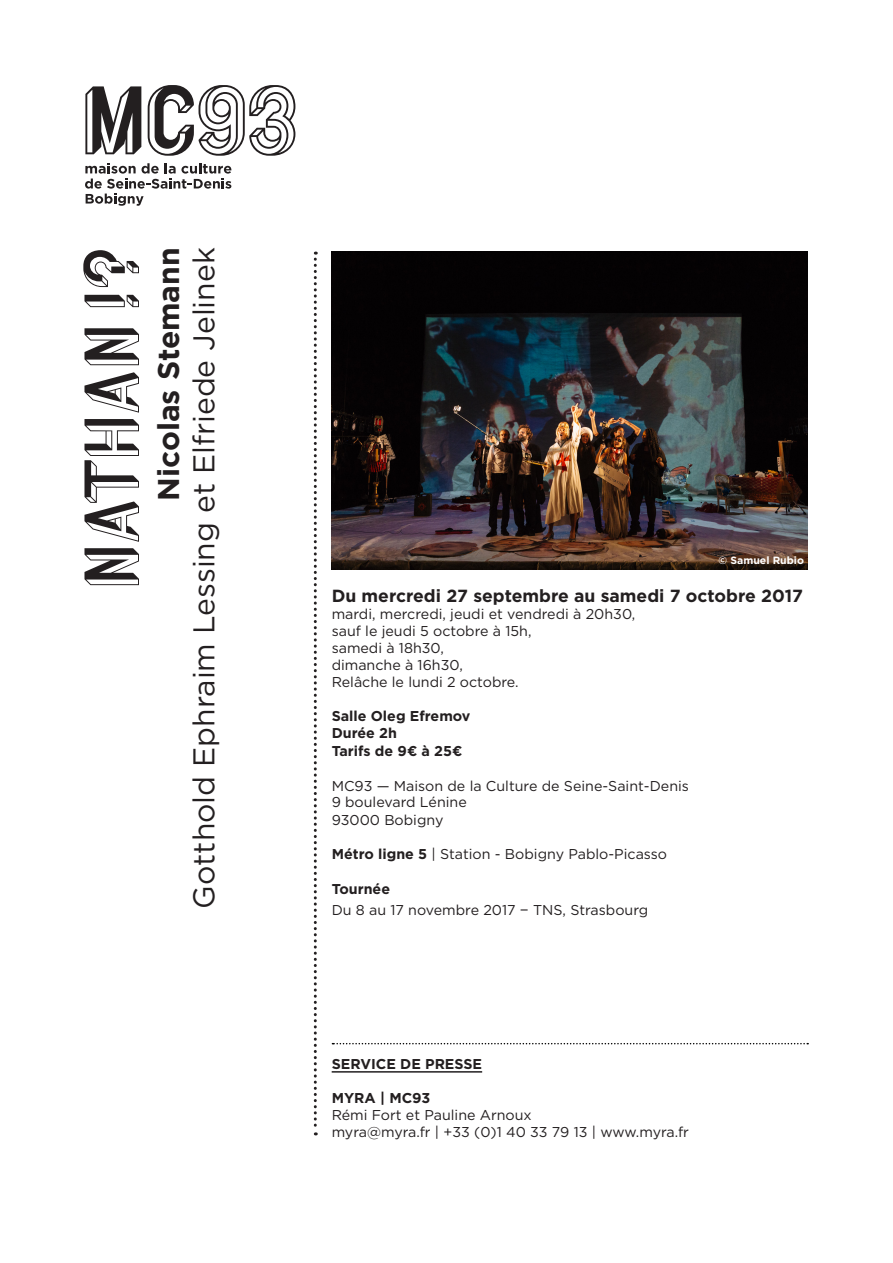
<style>
.page{position:relative;width:893px;height:1263px;background:#fff}
.page>*{position:absolute;margin:0;border:0;box-sizing:border-box;transform-origin:0 0}
.titre{font:500 70.5px "Utopia";color:#231f20}
.spectacle{font:30px "Gotham";color:#231f20}
.spectacle-2{font:700 30px "Gotham";color:#231f20}
.infos_pratiques{font:700 17.55px "Gotham";color:#231f20}
.infos_pratiques-2{font:14.25px "Gotham";color:#231f20}
.spectacle-3{font:14.25px "Gotham";color:#231f20}
.distribution{font:14.25px "Gotham";color:#231f20}
.infos_pratiques-3{font:700 14.25px "Gotham";color:#231f20}
.distribution-2{font:700 14.25px "Gotham";color:#231f20}
.oeuvre{font:700 10.5px "Gotham";color:#fff}
.s1{font-weight:700}
</style>
<div class="page">
<svg style="left:314px;top:252px;width:3px;height:883px"></svg>
<hr style="left:332px;top:1071px;width:150px;height:1px;background:#231f20">
<svg style="left:85px;top:86px;width:56px;height:68px"></svg>
<svg style="left:148px;top:85px;width:147px;height:71px"></svg>
<svg style="left:85px;top:163px;width:146px;height:43px"></svg>
<img style="left:332px;top:252px;width:476px;height:317px">
<svg style="left:332px;top:1043px;width:476px;height:1px"></svg>
<p class="titre" style="left:63px;top:590px;width:344px;rotate:-90deg">nathan !?</p>
<p class="spectacle-2" style="left:149px;top:501px;width:255px;rotate:-90deg">Nicolas Stemann</p>
<p class="spectacle" style="left:185px;top:908px;width:663px;rotate:-90deg">Gotthold Ephraim Lessing et Elfriede Jelinek</p>
<p class="oeuvre" style="left:719px;top:553px;width:87px">© Samuel Rubio</p>
<p class="infos_pratiques" style="left:332px;top:584px;width:473px">Du mercredi 27 septembre au samedi 7 octobre 2017</p>
<p class="infos_pratiques-2" style="left:332px;top:605px;width:305px">mardi, mercredi, jeudi et vendredi à 20h30,</p>
<p class="infos_pratiques-2" style="left:332px;top:622px;width:201px">sauf le jeudi 5 octobre à 15h,</p>
<p class="infos_pratiques-2" style="left:332px;top:639px;width:114px">samedi à 18h30,</p>
<p class="infos_pratiques-2" style="left:332px;top:656px;width:133px">dimanche à 16h30,</p>
<p class="infos_pratiques-2" style="left:332px;top:673px;width:189px">Relâche le lundi 2 octobre.</p>
<p class="infos_pratiques-3" style="left:332px;top:707px;width:140px">Salle Oleg Efremov</p>
<p class="infos_pratiques-3" style="left:332px;top:724px;width:67px">Durée 2h</p>
<p class="infos_pratiques-3" style="left:332px;top:741px;width:132px">Tarifs de 9€ à 25€</p>
<p class="spectacle-3" style="left:332px;top:776px;width:359px">MC93 — Maison de la Culture de Seine-Saint-Denis</p>
<p class="spectacle-3" style="left:332px;top:793px;width:137px">9 boulevard Lénine</p>
<p class="spectacle-3" style="left:332px;top:811px;width:113px">93000 Bobigny</p>
<p class="spectacle-3" style="left:332px;top:845px;width:337px"><span class="s1">Métro ligne 5</span> | Station - Bobigny Pablo-Picasso</p>
<p class="distribution-2" style="left:332px;top:879px;width:60px">Tournée</p>
<p class="distribution" style="left:332px;top:901px;width:318px">Du 8 au 17 novembre 2017 − TNS, Strasbourg</p>
<p class="distribution-2" style="left:332px;top:1054px;width:152px">SERVICE DE PRESSE</p>
<p class="distribution-2" style="left:332px;top:1088px;width:100px">MYRA | MC93</p>
<p class="distribution" style="left:332px;top:1106px;width:202px">Rémi Fort et Pauline Arnoux</p>
<p class="distribution" style="left:332px;top:1123px;width:359px">myra@myra.fr | +33 (0)1 40 33 79 13 | www.myra.fr</p>
</div>
